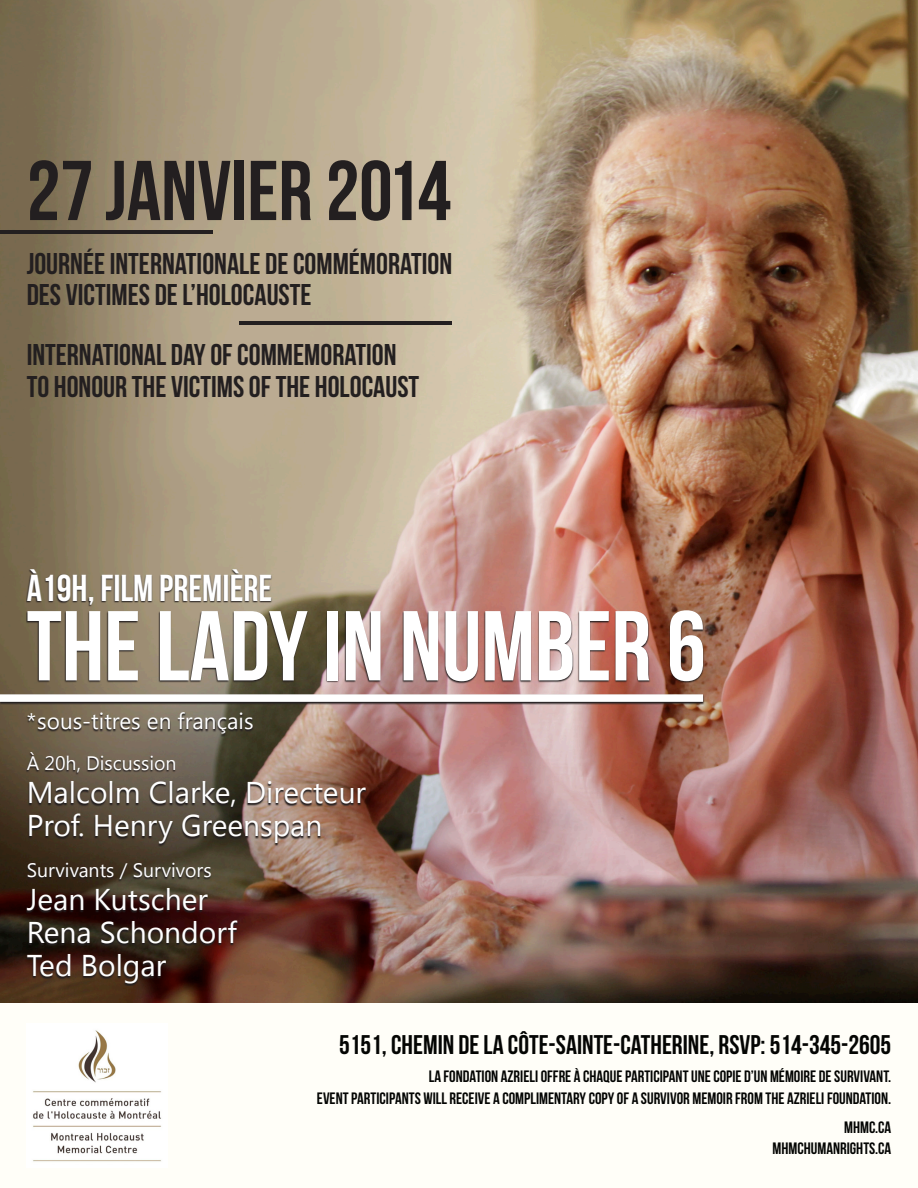
<style>
.page{position:relative;width:918px;height:1188px;background:#fff}
.page>*{position:absolute;margin:0;border:0;box-sizing:border-box;transform-origin:0 0}
.t1{font:99px "Bebas Neue";color:#fff}
.t2{font:84.6px "Bebas Neue";color:#231f20}
.t3{font:37.5px "Bebas Neue";color:#fff}
.t4{font:30px/31.5px "Bebas Neue";color:#231f20}
.t5{font:30px "Segoe UI Symbol";color:#fff}
.t6{font:27px "Bebas Neue";color:#040503}
.t7{font:22.5px "Segoe UI Symbol";color:#fff}
.t8{font:19.5px "Segoe UI Symbol";color:#fff}
.t9{font:16.5px/21px "Bebas Neue";color:#040503;text-align:right}
</style>
<div class="page">
<img style="left:0;top:0;width:918px;height:1003px">
<img style="left:26px;top:569px;width:679px;height:115px">
<svg style="left:0;top:695px;width:705px;height:10px;background:#564540"></svg>
<div style="left:0;top:694px;width:703px;height:8px;background:#fff"></div>
<svg style="left:26px;top:753px;width:342px;height:233px;background:#5d4334"></svg>
<svg style="left:26px;top:713px;width:228px;height:24px;background:#6e6250"></svg>
<div style="left:0;top:1004px;width:918px;height:184px;background:#fffef8"></div>
<img style="left:33px;top:1030px;width:128px;height:132px">
<hr style="left:239px;top:321px;width:212px;height:4px;background:#231f20">
<hr style="left:0;top:230px;width:212px;height:4px;background:#231f20">
<svg style="left:27px;top:752px;width:12px;height:18px"></svg>
<svg style="left:46px;top:756px;width:34px;height:17px"></svg>
<svg style="left:88px;top:756px;width:15px;height:14px"></svg>
<svg style="left:114px;top:760px;width:7px;height:11px"></svg>
<svg style="left:151px;top:756px;width:2px;height:14px"></svg>
<svg style="left:29px;top:782px;width:38px;height:22px"></svg>
<svg style="left:78px;top:788px;width:11px;height:16px"></svg>
<svg style="left:117px;top:788px;width:22px;height:15px"></svg>
<svg style="left:150px;top:782px;width:16px;height:22px"></svg>
<svg style="left:176px;top:781px;width:59px;height:26px;background:#454035"></svg>
<svg style="left:29px;top:815px;width:25px;height:21px"></svg>
<svg style="left:71px;top:814px;width:12px;height:23px"></svg>
<svg style="left:116px;top:821px;width:13px;height:16px"></svg>
<svg style="left:149px;top:821px;width:24px;height:22px"></svg>
<svg style="left:183px;top:815px;width:59px;height:22px"></svg>
<svg style="left:275px;top:821px;width:28px;height:22px"></svg>
<svg style="left:28px;top:863px;width:8px;height:14px"></svg>
<svg style="left:50px;top:867px;width:5px;height:10px"></svg>
<svg style="left:66px;top:863px;width:2px;height:14px"></svg>
<svg style="left:80px;top:867px;width:7px;height:10px"></svg>
<svg style="left:120px;top:863px;width:8px;height:16px"></svg>
<svg style="left:134px;top:863px;width:8px;height:14px"></svg>
<svg style="left:156px;top:867px;width:5px;height:10px"></svg>
<svg style="left:172px;top:863px;width:3px;height:14px"></svg>
<svg style="left:198px;top:867px;width:5px;height:10px"></svg>
<svg style="left:27px;top:889px;width:39px;height:21px"></svg>
<svg style="left:96px;top:889px;width:15px;height:21px"></svg>
<svg style="left:152px;top:888px;width:56px;height:22px"></svg>
<svg style="left:29px;top:922px;width:29px;height:21px"></svg>
<svg style="left:78px;top:928px;width:12px;height:15px"></svg>
<svg style="left:102px;top:921px;width:43px;height:22px"></svg>
<svg style="left:183px;top:921px;width:14px;height:22px"></svg>
<svg style="left:219px;top:920px;width:18px;height:23px"></svg>
<svg style="left:27px;top:954px;width:43px;height:22px"></svg>
<svg style="left:28px;top:714px;width:7px;height:7px"></svg>
<svg style="left:100px;top:713px;width:3px;height:16px"></svg>
<svg style="left:114px;top:718px;width:16px;height:12px"></svg>
<svg style="left:148px;top:718px;width:10px;height:12px"></svg>
<svg style="left:248px;top:781px;width:118px;height:23px;background:#7f6153"></svg>
<svg style="left:84px;top:954px;width:82px;height:29px;background:#321c13"></svg>
<svg style="left:178px;top:713px;width:75px;height:21px;background:#5a5548"></svg>
<p class="t2" style="left:27px;top:144px;width:426px">27 JANVIER 2014</p>
<p class="t4" style="left:27px;top:247px;width:427px">JOURNÉE INTERNATIONALE DE COMMÉMORATION<br>DES VICTIMES DE L’HOLOCAUSTE</p>
<p class="t4" style="left:27px;top:339px;width:371px">INTERNATIONAL DAY OF COMMEMORATION</p>
<p class="t4" style="left:27px;top:370px;width:394px">TO HONOUR THE VICTIMS OF THE HOLOCAUST</p>
<p class="t3" style="left:27px;top:567px;width:247px">À19H, FILM PREMIÈRE</p>
<p class="t1" style="left:27px;top:592px;width:681px">THE LADY IN NUMBER 6</p>
<p class="t7" style="left:37px;top:705px;width:136px">▲□◆▲ ▼▼ ▲ ■</p>
<p class="t8" style="left:105px;top:749px;width:74px">▲ ◆▲▲ □■</p>
<p class="t5" style="left:69px;top:770px;width:47px">● □●</p>
<p class="t5" style="left:167px;top:770px;width:9px">●</p>
<p class="t5" style="left:54px;top:803px;width:95px">□ ★ ■</p>
<p class="t5" style="left:243px;top:803px;width:81px">■▲ ■</p>
<p class="t8" style="left:37px;top:856px;width:79px">◆❖❖ ■▼▲</p>
<p class="t8" style="left:143px;top:856px;width:70px">◆❖❖□▲</p>
<p class="t5" style="left:68px;top:877px;width:84px">■ ◆▼▲</p>
<p class="t5" style="left:59px;top:910px;width:159px">■ □■ □</p>
<p class="t6" style="left:339px;top:1030px;width:554px">5151, CHEMIN DE LA CÔTE-SAINTE-CATHERINE, RSVP: 514-345-2605</p>
<p class="t9" style="left:317px;top:1088px;width:576px">EVENT PARTICIPANTS WILL RECEIVE A COMPLIMENTARY COPY OF A SURVIVOR MEMOIR FROM THE AZRIELI FOUNDATION.</p>
<p class="t9" style="left:773px;top:1116px;width:120px">MHMC.CA<br>MHMCHUMANRIGHTS.CA</p>
<p class="t9" style="left:429px;top:1066px;width:464px">LA FONDATION AZRIELI OFFRE À CHAQUE PARTICIPANT UNE COPIE D’UN MÉMOIRE DE SURVIVANT.</p>
</div>
